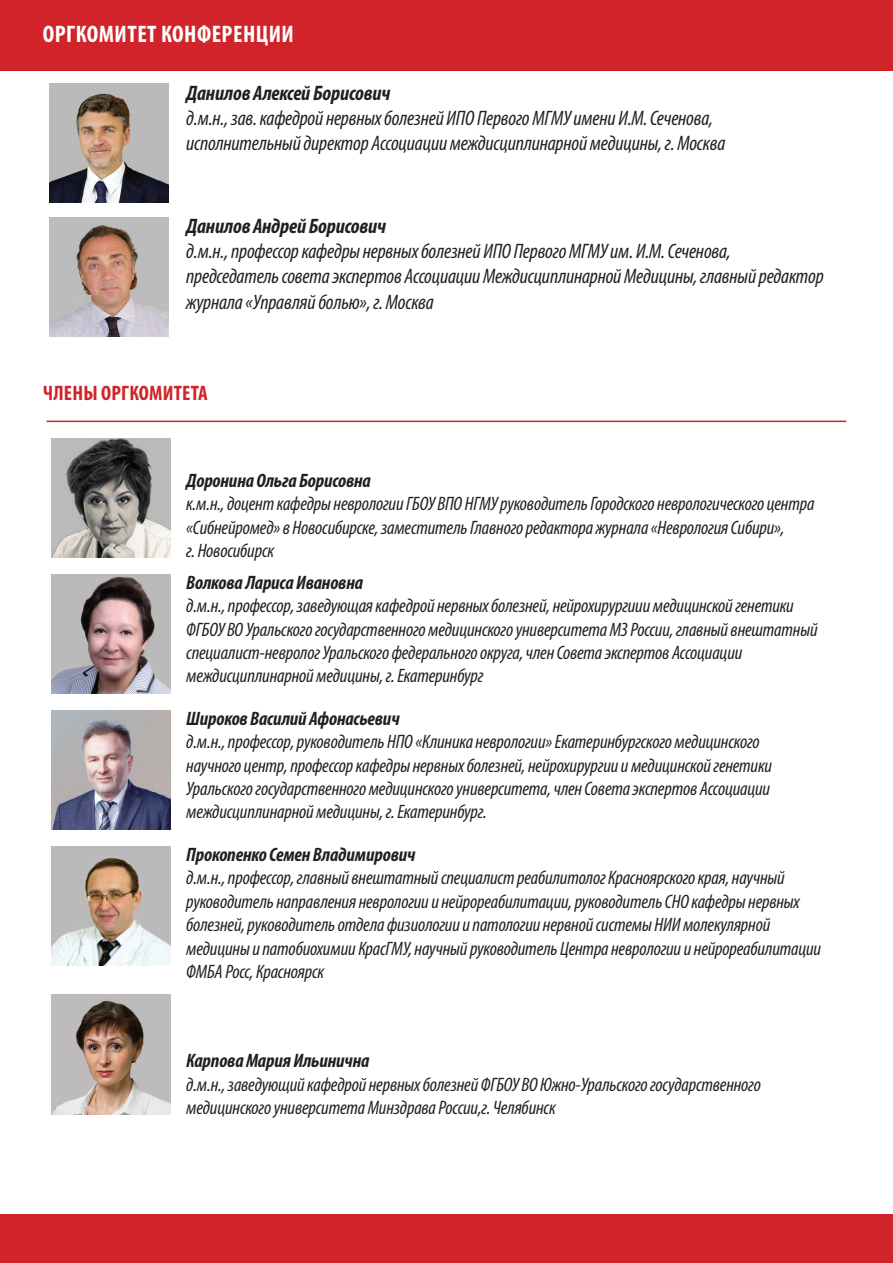
<style>
.page{position:relative;width:893px;height:1263px;background:#fff}
.page>*{position:absolute;margin:0;border:0;box-sizing:border-box;transform-origin:0 0}
.t1{font:700 condensed 24px "Myriad Pro";letter-spacing:.02em;color:#fff}
.t2{font:italic condensed 21px/25.2px "Myriad Pro";letter-spacing:-.01em;color:#231f20}
.t3{font:italic 700 condensed 21px "Myriad Pro";letter-spacing:-.01em;color:#231f20}
.t4{font:700 condensed 21px "Myriad Pro";letter-spacing:.01em;color:#d1232a}
.t5{font:italic condensed 19.5px/23.4px "Myriad Pro";letter-spacing:-.01em;color:#231f20}
.t6{font:italic 700 condensed 19.5px "Myriad Pro";letter-spacing:-.01em;color:#231f20}
</style>
<div class="page">
<div style="left:0;top:0;width:893px;height:70px;background:#d1232a"></div>
<div style="left:0;top:1214px;width:893px;height:49px;background:#d1232a"></div>
<img style="left:51px;top:438px;width:119px;height:119px">
<img style="left:51px;top:574px;width:119px;height:119px">
<img style="left:51px;top:710px;width:119px;height:119px">
<img style="left:51px;top:846px;width:119px;height:119px">
<img style="left:51px;top:995px;width:119px;height:119px">
<img style="left:50px;top:84px;width:119px;height:119px">
<img style="left:50px;top:217px;width:119px;height:119px">
<hr style="left:47px;top:421px;width:799px;height:1px;background:#d1232a">
<p class="t1" style="left:43px;top:19px;width:253px">ОРГКОМИТЕТ КОНФЕРЕНЦИИ</p>
<p class="t3" style="left:186px;top:79px;width:206px">Данилов Алексей Борисович</p>
<p class="t2" style="left:186px;top:105px;width:541px">д.м.н., зав. кафедрой нервных болезней ИПО Первого МГМУ имени И.М. Сеченова, исполнительный директор Ассоциации междисциплинарной медицины, г. Москва</p>
<p class="t3" style="left:186px;top:213px;width:201px">Данилов Андрей Борисович</p>
<p class="t2" style="left:186px;top:238px;width:639px">д.м.н., профессор кафедры нервных болезней ИПО Первого МГМУ им. И.М. Сеченова, председатель совета экспертов Ассоциации Междисциплинарной Медицины, главный редактор журнала «Управляй болью», г. Москва</p>
<p class="t4" style="left:43px;top:380px;width:167px">ЧЛЕНЫ ОРГКОМИТЕТА</p>
<p class="t6" style="left:186px;top:468px;width:186px">Доронина Ольга Борисовна</p>
<p class="t5" style="left:186px;top:492px;width:630px">к.м.н., доцент кафедры неврологии ГБОУ ВПО НГМУ руководитель Городского неврологического центра «Сибнейромед» в Новосибирске, заместитель Главного редактора журнала «Неврология Сибири»,<br>г. Новосибирск</p>
<p class="t6" style="left:186px;top:570px;width:178px">Волкова Лариса Ивановна</p>
<p class="t5" style="left:186px;top:594px;width:633px">д.м.н., профессор, заведующая кафедрой нервных болезней, нейрохирургиии медицинской генетики ФГБОУ ВО Уральского государственного медицинского университета МЗ России, главный внештатный специалист-невролог Уральского федерального округа, член Совета экспертов Ассоциации междисциплинарной медицины, г. Екатеринбург</p>
<p class="t6" style="left:186px;top:706px;width:215px">Широков Василий Афонасьевич</p>
<p class="t5" style="left:186px;top:730px;width:587px">д.м.н., профессор, руководитель НПО «Клиника неврологии» Екатеринбургского медицинского научного центр, профессор кафедры нервных болезней, нейрохирургии и медицинской генетики Уральского государственного медицинского университета, член Совета экспертов Ассоциации междисциплинарной медицины, г. Екатеринбург.</p>
<p class="t6" style="left:186px;top:842px;width:231px">Прокопенко Семен Владимирович</p>
<p class="t5" style="left:186px;top:866px;width:636px">д.м.н., профессор, главный внештатный специалист реабилитолог Красноярского края, научный руководитель направления неврологии и нейрореабилитации, руководитель СНО кафедры нервных болезней, руководитель отдела физиологии и патологии нервной системы НИИ молекулярной медицины и патобиохимии КрасГМУ, научный руководитель Центра неврологии и нейрореабилитации ФМБА Росс, Красноярск</p>
<p class="t6" style="left:186px;top:1048px;width:185px">Карпова Мария Ильинична</p>
<p class="t5" style="left:186px;top:1072px;width:576px">д.м.н., заведующий кафедрой нервных болезней ФГБОУ ВО Южно-Уральского государственного медицинского университета Минздрава России,г. Челябинск</p>
</div>
